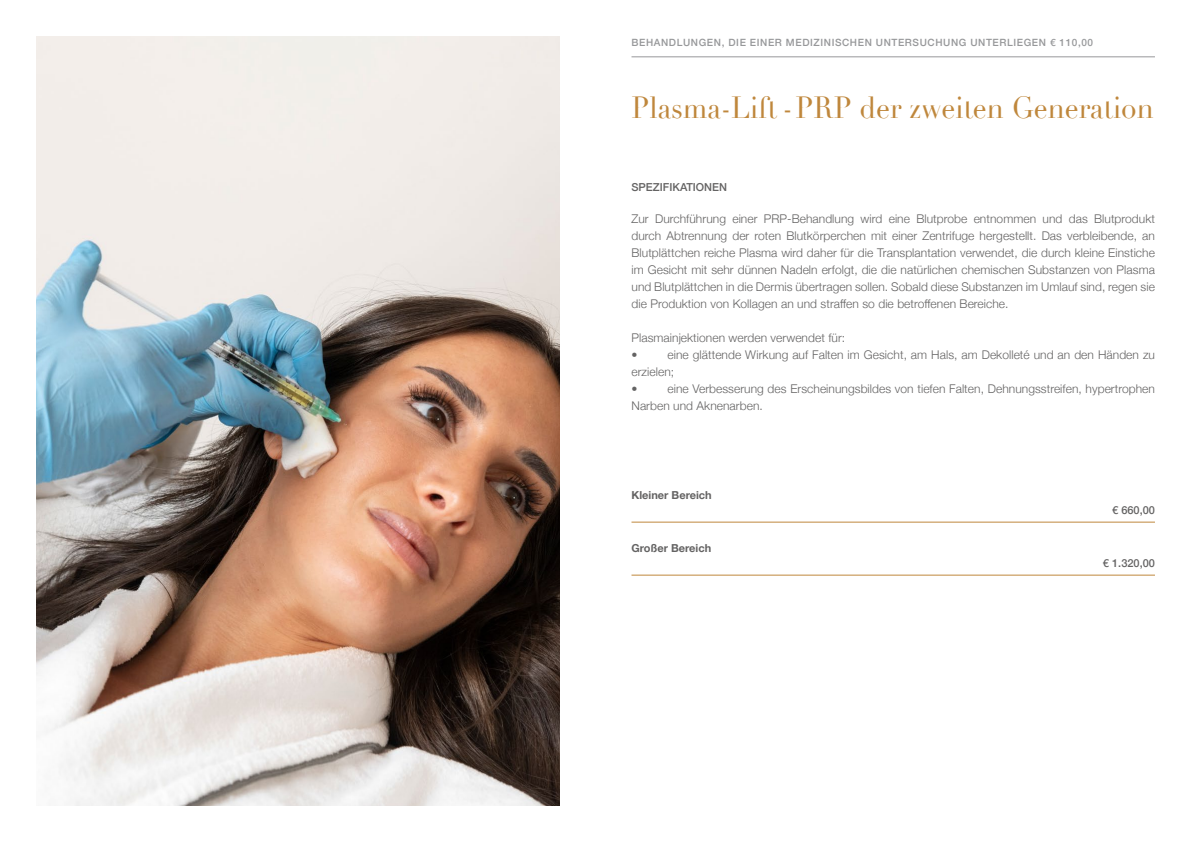
<style>
.page{position:relative;width:1191px;height:842px;background:#fff}
.page>*{position:absolute;margin:0;border:0;box-sizing:border-box;transform-origin:0 0}
.t1{font:30px "Didot";color:#bf873c;scale:.93 1}
.t2{font:300 12px/17px "Helvetica Neue";letter-spacing:.005em;color:#646363}
.t3{font:500 11px "Helvetica Neue";color:#646363}
.t4{font:700 11px "Helvetica Neue";color:#646363}
.t5{font:500 10px "Helvetica Neue";letter-spacing:.06em;color:#97989a}
</style>
<div class="page">
<hr style="left:631px;top:57px;width:524px;height:1px;background:#97989a">
<hr style="left:631px;top:522px;width:524px;height:1px;background:#bf873c">
<hr style="left:631px;top:575px;width:524px;height:1px;background:#bf873c">
<img style="left:36px;top:36px;width:523px;height:770px">
<p class="t5" style="left:631px;top:34px;width:463px">BEHANDLUNGEN, DIE EINER MEDIZINISCHEN UNTERSUCHUNG UNTERLIEGEN € 110,00</p>
<h1 class="t1" style="left:631px;top:89px;width:563px">Plasma-Lift - PRP der zweiten Generation</h1>
<p class="t3" style="left:631px;top:178px;width:97px">SPEZIFIKATIONEN</p>
<p class="t2" style="left:631px;top:209px;width:525px;text-align:justify">Zur Durchführung einer PRP-Behandlung wird eine Blutprobe entnommen und das Blutprodukt durch Abtrennung der roten Blutkörperchen mit einer Zentrifuge hergestellt. Das verbleibende, an Blutplättchen reiche Plasma wird daher für die Transplantation verwendet, die durch kleine Einstiche im Gesicht mit sehr dünnen Nadeln erfolgt, die die natürlichen chemischen Substanzen von Plasma und Blutplättchen in die Dermis übertragen sollen. Sobald diese Substanzen im Umlauf sind, regen sie die Produktion von Kollagen an und straffen so die betroffenen Bereiche.</p>
<p class="t2" style="left:631px;top:328px;width:215px">Plasmainjektionen werden verwendet für: •</p>
<p class="t2" style="left:631px;top:345px;width:525px;text-indent:36px">eine glättende Wirkung auf Falten im Gesicht, am Hals, am Dekolleté und an den Händen zu erzielen;<br>•</p>
<p class="t2" style="left:631px;top:379px;width:525px;text-indent:36px">eine Verbesserung des Erscheinungsbildes von tiefen Falten, Dehnungsstreifen, hypertrophen<br>Narben und Aknenarben.</p>
<p class="t4" style="left:631px;top:486px;width:82px">Kleiner Bereich</p>
<p class="t4" style="left:631px;top:539px;width:81px">Großer Bereich</p>
<p class="t3" style="left:1112px;top:501px;width:44px">€ 660,00</p>
<p class="t3" style="left:1103px;top:554px;width:53px">€ 1.320,00</p>
</div>
